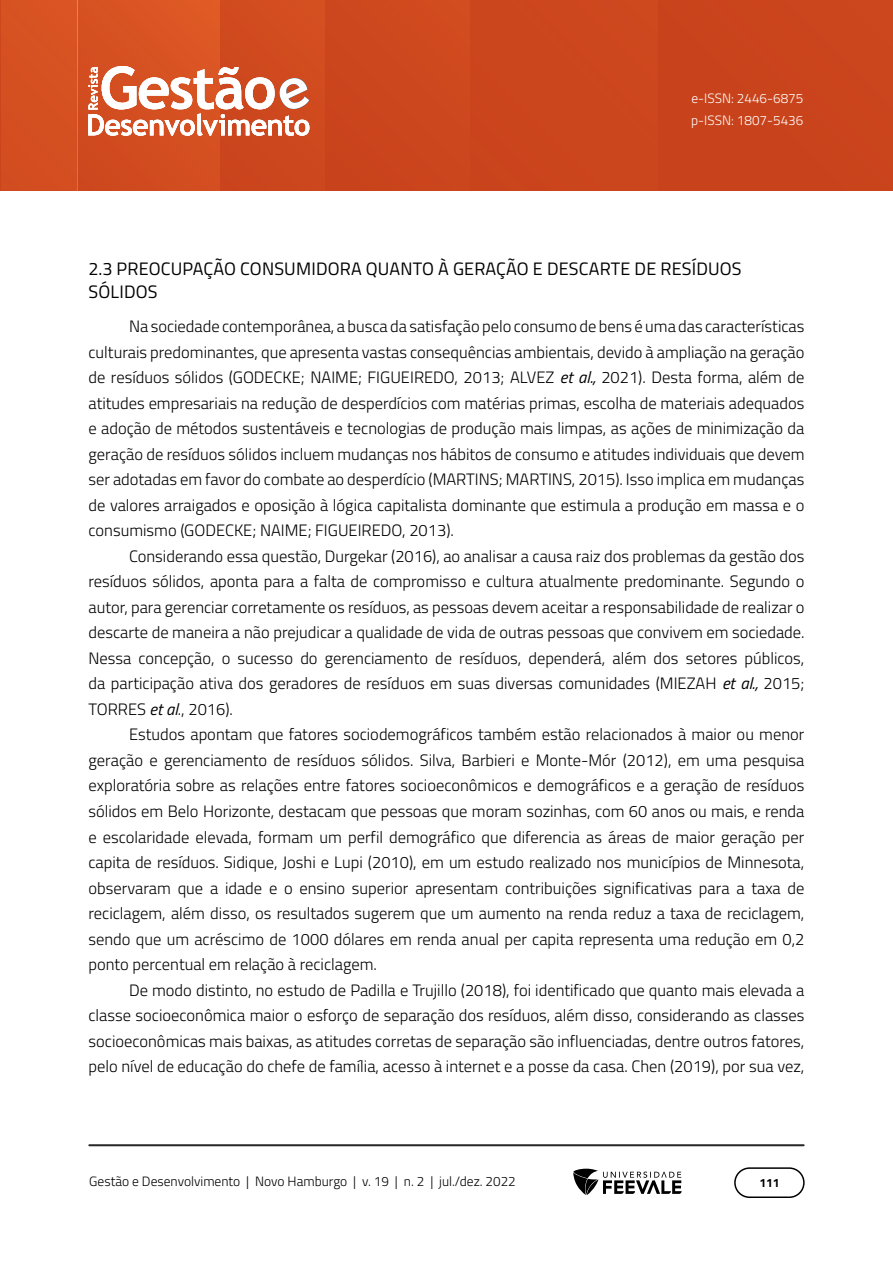
<style>
.page{position:relative;width:893px;height:1263px;background:#fff}
.page>*{position:absolute;margin:0;border:0;box-sizing:border-box;transform-origin:0 0}
.TÍTULO_1_1{font:18px/22.5px "Titillium Web";letter-spacing:.01em;color:#000}
.Corpo_de_texto{font:300 16.5px/25.5px "Titillium Web";color:#000;text-align:justify}
.t1{font:300 13.5px "Titillium Web";color:#000}
.t2{font:300 13.5px/22.5px "Titillium Web";color:#fff}
.t3{font:700 12px "Titillium Web";color:#000}
.s1{font-weight:400;font-style:italic}
</style>
<div class="page">
<hr style="left:892px;top:0;width:1px;height:191px;background:#c7401a">
<img style="left:1px;top:0;width:891px;height:191px">
<hr style="left:220px;top:0;width:1px;height:191px;background:#cd481e">
<img style="left:77px;top:0;width:1px;height:191px">
<hr style="left:89px;top:1144px;width:715px;height:2px;background:#282828">
<div style="left:734px;top:1167px;width:71px;height:31px;border:2px solid #000;border-radius:15px"></div>
<svg style="left:573px;top:1169px;width:109px;height:26px"></svg>
<svg style="left:88px;top:66px;width:221px;height:70px"></svg>
<p class="t2" style="left:691px;top:86px;width:114px">e-ISSN: 2446-6875 p-ISSN: 1807-5436</p>
<p class="TÍTULO_1_1" style="left:88px;top:257px;width:655px">2.3 PREOCUPAÇÃO CONSUMIDORA QUANTO À GERAÇÃO E DESCARTE DE RESÍDUOS<br>SÓLIDOS</p>
<p class="Corpo_de_texto" style="left:88px;top:313px;width:717px;text-indent:40px">Na sociedade contemporânea, a busca da satisfação pelo consumo de bens é uma das características culturais predominantes, que apresenta vastas consequências ambientais, devido à ampliação na geração de resíduos sólidos (GODECKE; NAIME; FIGUEIREDO, 2013; ALVEZ <span class="s1">et al.,</span> 2021). Desta forma, além de atitudes empresariais na redução de desperdícios com matérias primas, escolha de materiais adequados e adoção de métodos sustentáveis e tecnologias de produção mais limpas, as ações de minimização da geração de resíduos sólidos incluem mudanças nos hábitos de consumo e atitudes individuais que devem ser adotadas em favor do combate ao desperdício (MARTINS; MARTINS, 2015). Isso implica em mudanças de valores arraigados e oposição à lógica capitalista dominante que estimula a produção em massa e o consumismo (GODECKE; NAIME; FIGUEIREDO, 2013).</p>
<p class="Corpo_de_texto" style="left:88px;top:543px;width:718px;text-indent:40px">Considerando essa questão, Durgekar (2016), ao analisar a causa raiz dos problemas da gestão dos resíduos sólidos, aponta para a falta de compromisso e cultura atualmente predominante. Segundo o autor, para gerenciar corretamente os resíduos, as pessoas devem aceitar a responsabilidade de realizar o descarte de maneira a não prejudicar a qualidade de vida de outras pessoas que convivem em sociedade.<br>Nessa concepção, o sucesso do gerenciamento de resíduos, dependerá, além dos setores públicos, da participação ativa dos geradores de resíduos em suas diversas comunidades (MIEZAH <span class="s1">et al.,</span> 2015; TORRES <span class="s1">et al</span>., 2016).</p>
<p class="Corpo_de_texto" style="left:88px;top:721px;width:717px;text-indent:40px">Estudos apontam que fatores sociodemográficos também estão relacionados à maior ou menor geração e gerenciamento de resíduos sólidos. Silva, Barbieri e Monte-Mór (2012), em uma pesquisa exploratória sobre as relações entre fatores socioeconômicos e demográficos e a geração de resíduos sólidos em Belo Horizonte, destacam que pessoas que moram sozinhas, com 60 anos ou mais, e renda e escolaridade elevada, formam um perfil demográfico que diferencia as áreas de maior geração per capita de resíduos. Sidique, Joshi e Lupi (2010), em um estudo realizado nos municípios de Minnesota, observaram que a idade e o ensino superior apresentam contribuições significativas para a taxa de reciclagem, além disso, os resultados sugerem que um aumento na renda reduz a taxa de reciclagem, sendo que um acréscimo de 1000 dólares em renda anual per capita representa uma redução em 0,2 ponto percentual em relação à reciclagem.</p>
<p class="Corpo_de_texto" style="left:88px;top:976px;width:718px;text-indent:40px">De modo distinto, no estudo de Padilla e Trujillo (2018), foi identificado que quanto mais elevada a classe socioeconômica maior o esforço de separação dos resíduos, além disso, considerando as classes socioeconômicas mais baixas, as atitudes corretas de separação são influenciadas, dentre outros fatores, pelo nível de educação do chefe de família, acesso à internet e a posse da casa. Chen (2019), por sua vez,</p>
<p class="t1" style="left:89px;top:1171px;width:428px">Gestão e Desenvolvimento | Novo Hamburgo | v. 19 | n. 2 | jul./dez. 2022</p>
<p class="t3" style="left:759px;top:1174px;width:22px">111</p>
</div>
